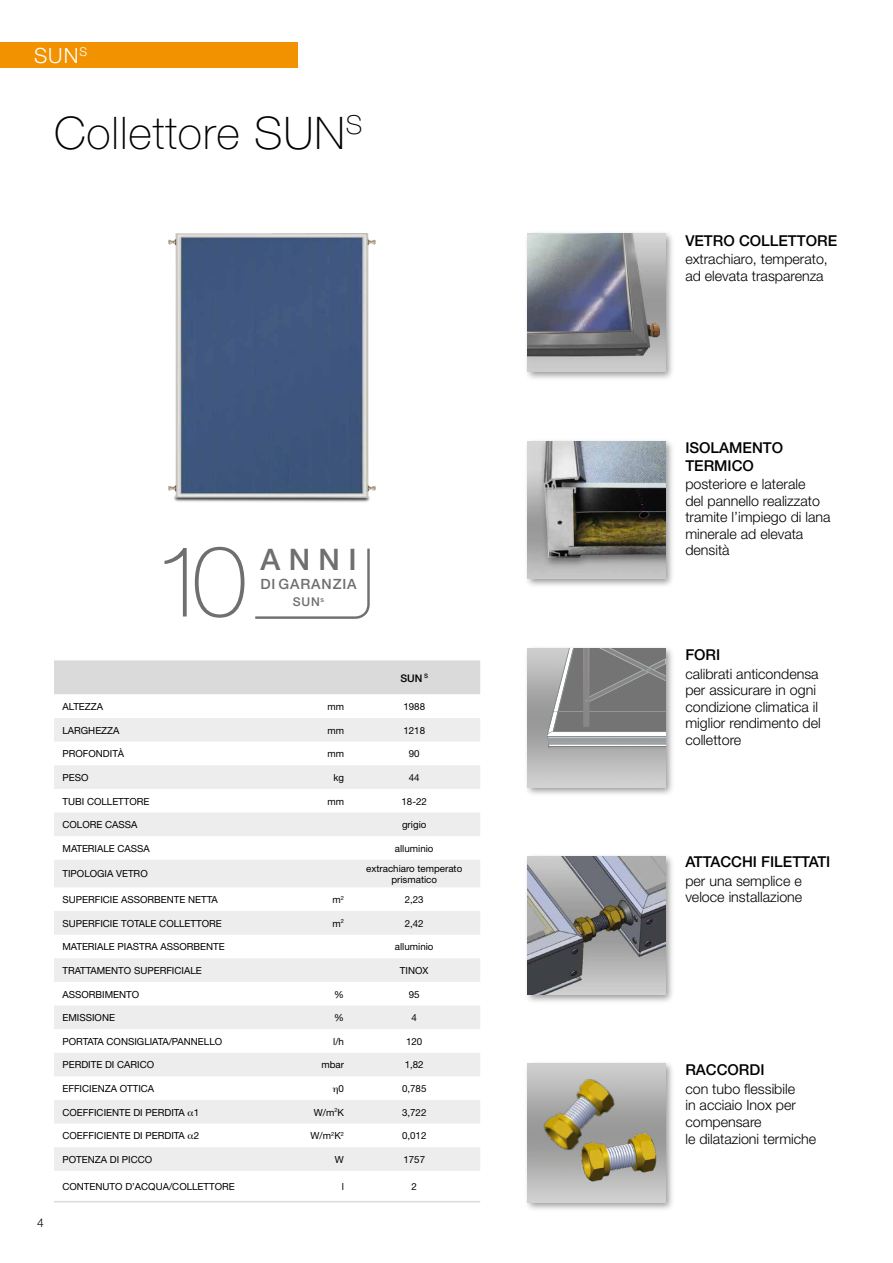
<style>
.page{position:relative;width:893px;height:1263px;background:#fff}
.page>*{position:absolute;margin:0;border:0;box-sizing:border-box;transform-origin:0 0}
.t1{font:100 45px "Helvetica Neue";letter-spacing:.02em;color:#000}
.t2{font:500 29.7px "Helvetica Neue";color:#706f6f}
.t3{font:300 21px "Helvetica Neue";color:#fff}
.t4{font:500 15px/18px "Helvetica Neue";color:#000}
.t5{font:300 14.25px/16.5px "Helvetica Neue";color:#000}
.t6{font:500 14.1px "Helvetica Neue";letter-spacing:.06em;color:#706f6f}
.t7{font:500 12.15px "Helvetica Neue";color:#706f6f}
.t8{font:300 12px "Helvetica Neue";color:#000}
.t9{font:500 10.5px "Helvetica Neue";color:#000}
.t10{font:9.75px/10.8px "Helvetica Neue";color:#000;text-align:center}
</style>
<div class="page">
<div style="left:0;top:42px;width:298px;height:26px;background:#f39200"></div>
<div style="left:524px;top:438px;width:151px;height:151px;background:#000;opacity:.4"></div>
<img style="left:527px;top:441px;width:138px;height:138px">
<div style="left:524px;top:230px;width:151px;height:151px;background:#000;opacity:.4"></div>
<img style="left:527px;top:234px;width:138px;height:137px">
<div style="left:524px;top:853px;width:151px;height:151px;background:#000;opacity:.4"></div>
<img style="left:527px;top:857px;width:138px;height:137px">
<div style="left:524px;top:1060px;width:151px;height:152px;background:#000;opacity:.4"></div>
<img style="left:527px;top:1064px;width:138px;height:138px">
<img style="left:576px;top:1131px;width:82px;height:52px">
<img style="left:530px;top:1070px;width:97px;height:90px">
<div style="left:524px;top:645px;width:151px;height:152px;background:#000;opacity:.4"></div>
<img style="left:527px;top:648px;width:138px;height:139px">
<svg style="left:546px;top:648px;width:119px;height:100px;background:#8c8c8c"></svg>
<svg style="left:165px;top:547px;width:79px;height:71px"></svg>
<svg style="left:255px;top:548px;width:115px;height:71px"></svg>
<div style="left:54px;top:660px;width:426px;height:34px;background:#dadada"></div>
<svg style="left:54px;top:718px;width:426px;height:453px;fill:#ededed"></svg>
<hr style="left:54px;top:1201px;width:208px;height:1px;background:#dadada">
<hr style="left:262px;top:1201px;width:86px;height:1px;background:#dadada">
<hr style="left:348px;top:1201px;width:132px;height:1px;background:#dadada">
<img style="left:168px;top:233px;width:208px;height:269px">
<svg style="left:333px;top:1087px;width:5px;height:7px"></svg>
<svg style="left:188px;top:1111px;width:6px;height:5px"></svg>
<svg style="left:188px;top:1135px;width:6px;height:4px"></svg>
<h3 class="t3" style="left:34px;top:42px;width:55px">SUN<sup>S</sup></h3>
<h1 class="t1" style="left:54px;top:108px;width:310px">Collettore SUN<sup>S</sup></h1>
<h2 class="t2" style="left:260px;top:542px;width:98px">ANNI</h2>
<h3 class="t6" style="left:260px;top:575px;width:98px">DI GARANZIA</h3>
<p class="t7" style="left:293px;top:594px;width:33px">SUN<sup>s</sup></p>
<p class="t9" style="left:400px;top:671px;width:29px">SUN <sup>S</sup></p>
<p class="t8" style="left:37px;top:1216px;width:8px">4</p>
<p class="t10" style="left:63px;top:701px;width:42px">ALTEZZA</p>
<p class="t10" style="left:327px;top:701px;width:18px">mm</p>
<p class="t10" style="left:403px;top:701px;width:23px">1988</p>
<p class="t10" style="left:63px;top:725px;width:59px">LARGHEZZA</p>
<p class="t10" style="left:327px;top:725px;width:18px">mm</p>
<p class="t10" style="left:403px;top:725px;width:23px">1218</p>
<p class="t10" style="left:63px;top:748px;width:63px">PROFONDITÀ</p>
<p class="t10" style="left:327px;top:748px;width:18px">mm</p>
<p class="t10" style="left:409px;top:748px;width:12px">90</p>
<p class="t10" style="left:63px;top:772px;width:28px">PESO</p>
<p class="t10" style="left:333px;top:772px;width:12px">kg</p>
<p class="t10" style="left:409px;top:772px;width:12px">44</p>
<p class="t10" style="left:63px;top:795px;width:89px">TUBI COLLETTORE</p>
<p class="t10" style="left:327px;top:795px;width:18px">mm</p>
<p class="t10" style="left:401px;top:795px;width:27px">18-22</p>
<p class="t10" style="left:63px;top:819px;width:76px">COLORE CASSA</p>
<p class="t10" style="left:402px;top:819px;width:26px">grigio</p>
<p class="t10" style="left:63px;top:843px;width:89px">MATERIALE CASSA</p>
<p class="t10" style="left:395px;top:843px;width:40px">alluminio</p>
<p class="t10" style="left:63px;top:868px;width:87px">TIPOLOGIA VETRO</p>
<p class="t10" style="left:366px;top:863px;width:98px">extrachiaro temperato prismatico</p>
<p class="t10" style="left:63px;top:894px;width:157px">SUPERFICIE ASSORBENTE NETTA</p>
<p class="t10" style="left:333px;top:894px;width:13px">m<sup>2</sup></p>
<p class="t10" style="left:405px;top:894px;width:20px">2,23</p>
<p class="t10" style="left:63px;top:918px;width:161px">SUPERFICIE TOTALE COLLETTORE</p>
<p class="t10" style="left:333px;top:918px;width:13px">m<sup>2</sup></p>
<p class="t10" style="left:405px;top:918px;width:20px">2,42</p>
<p class="t10" style="left:63px;top:941px;width:164px">MATERIALE PIASTRA ASSORBENTE</p>
<p class="t10" style="left:395px;top:941px;width:40px">alluminio</p>
<p class="t10" style="left:63px;top:965px;width:141px">TRATTAMENTO SUPERFICIALE</p>
<p class="t10" style="left:400px;top:965px;width:30px">TINOX</p>
<p class="t10" style="left:63px;top:988px;width:78px">ASSORBIMENTO</p>
<p class="t10" style="left:334px;top:988px;width:11px">%</p>
<p class="t10" style="left:409px;top:988px;width:12px">95</p>
<p class="t10" style="left:63px;top:1012px;width:54px">EMISSIONE</p>
<p class="t10" style="left:334px;top:1012px;width:11px">%</p>
<p class="t10" style="left:412px;top:1012px;width:7px">4</p>
<p class="t10" style="left:63px;top:1036px;width:161px">PORTATA CONSIGLIATA/PANNELLO</p>
<p class="t10" style="left:333px;top:1036px;width:12px">l/h</p>
<p class="t10" style="left:406px;top:1036px;width:18px">120</p>
<p class="t10" style="left:63px;top:1059px;width:93px">PERDITE DI CARICO</p>
<p class="t10" style="left:321px;top:1059px;width:24px">mbar</p>
<p class="t10" style="left:405px;top:1059px;width:20px">1,82</p>
<p class="t10" style="left:63px;top:1083px;width:93px">EFFICIENZA OTTICA</p>
<p class="t10" style="left:339px;top:1083px;width:7px">0</p>
<p class="t10" style="left:402px;top:1083px;width:26px">0,785</p>
<p class="t10" style="left:63px;top:1106px;width:138px">COEFFICIENTE DI PERDITA 1</p>
<p class="t10" style="left:314px;top:1106px;width:32px">W/m<sup>2</sup>K</p>
<p class="t10" style="left:402px;top:1106px;width:26px">3,722</p>
<p class="t10" style="left:63px;top:1130px;width:138px">COEFFICIENTE DI PERDITA 2</p>
<p class="t10" style="left:311px;top:1130px;width:35px">W/m<sup>2</sup>K<sup>2</sup></p>
<p class="t10" style="left:402px;top:1130px;width:26px">0,012</p>
<p class="t10" style="left:63px;top:1154px;width:91px">POTENZA DI PICCO</p>
<p class="t10" style="left:335px;top:1154px;width:11px">W</p>
<p class="t10" style="left:403px;top:1154px;width:23px">1757</p>
<p class="t10" style="left:63px;top:1181px;width:174px">CONTENUTO D’ACQUA/COLLETTORE</p>
<p class="t10" style="left:342px;top:1181px;width:4px">l</p>
<p class="t10" style="left:412px;top:1181px;width:7px">2</p>
<h3 class="t4" style="left:685px;top:231px;width:153px">VETRO COLLETTORE</h3>
<h3 class="t5" style="left:685px;top:251px;width:144px">extrachiaro, temperato, ad elevata trasparenza</h3>
<h3 class="t4" style="left:685px;top:438px;width:99px">ISOLAMENTO<br>TERMICO</h3>
<h3 class="t5" style="left:685px;top:476px;width:147px">posteriore e laterale<br>del pannello realizzato tramite l’impiego di lana minerale ad elevata densità</h3>
<h3 class="t4" style="left:685px;top:646px;width:37px">FORI</h3>
<h3 class="t5" style="left:685px;top:665px;width:137px">calibrati anticondensa per assicurare in ogni condizione climatica il miglior rendimento del collettore</h3>
<h3 class="t4" style="left:685px;top:853px;width:147px">ATTACCHI FILETTATI</h3>
<h3 class="t5" style="left:685px;top:872px;width:118px">per una semplice e veloce installazione</h3>
<h3 class="t4" style="left:685px;top:1061px;width:81px">RACCORDI</h3>
<h3 class="t5" style="left:685px;top:1080px;width:132px">con tubo flessibile<br>in acciaio Inox per compensare<br>le dilatazioni termiche</h3>
</div>
